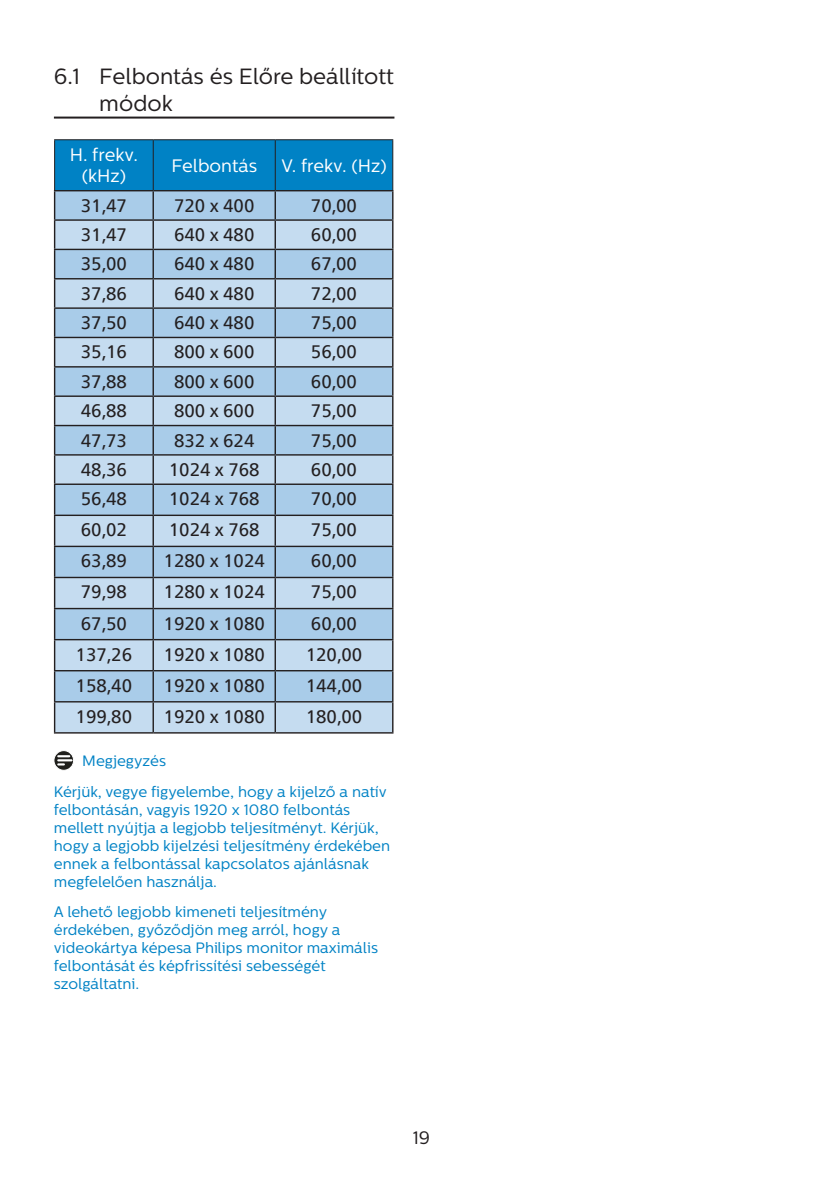
<style>
.page{position:relative;width:840px;height:1191px;background:#fff}
.page>*{position:absolute;margin:0;border:0;box-sizing:border-box;transform-origin:0 0}
.t1{font:22px/26.4px "Centrale Sans";color:#231f20}
.t2{font:18px "Neue Frutiger World";color:#231f20}
.chapter-paragraph{font:18px/21.6px "Centrale Sans";color:#fff;text-align:center}
.t3{font:18px "Centrale Sans";color:#231f20}
.Heading_3{font:15px/18px "Centrale Sans";color:#0082c5}
</style>
<div class="page">
<hr style="left:54px;top:117px;width:340px;height:2px;background:#231f20">
<svg style="left:55px;top:547px;width:337px;height:185px;background:#b4d1e9"></svg>
<svg style="left:54px;top:140px;width:339px;height:405px;background:#98c0dc"></svg>
<hr style="left:54px;top:545px;width:99px;height:2px;background:#231f20">
<hr style="left:54px;top:547px;width:1px;height:30px;background:#231f20">
<hr style="left:153px;top:545px;width:122px;height:2px;background:#231f20">
<hr style="left:152px;top:547px;width:2px;height:30px;background:#231f20">
<hr style="left:275px;top:545px;width:118px;height:2px;background:#231f20">
<hr style="left:274px;top:547px;width:2px;height:30px;background:#231f20">
<hr style="left:392px;top:547px;width:1px;height:30px;background:#231f20">
<hr style="left:54px;top:577px;width:99px;height:1px;background:#231f20">
<hr style="left:54px;top:578px;width:1px;height:30px;background:#231f20">
<hr style="left:153px;top:577px;width:122px;height:1px;background:#231f20">
<hr style="left:152px;top:578px;width:2px;height:30px;background:#231f20">
<hr style="left:275px;top:577px;width:118px;height:1px;background:#231f20">
<hr style="left:274px;top:578px;width:2px;height:30px;background:#231f20">
<hr style="left:392px;top:578px;width:1px;height:30px;background:#231f20">
<hr style="left:54px;top:608px;width:99px;height:1px;background:#231f20">
<hr style="left:54px;top:609px;width:1px;height:30px;background:#231f20">
<hr style="left:153px;top:608px;width:122px;height:1px;background:#231f20">
<hr style="left:152px;top:609px;width:2px;height:30px;background:#231f20">
<hr style="left:275px;top:608px;width:118px;height:1px;background:#231f20">
<hr style="left:274px;top:609px;width:2px;height:30px;background:#231f20">
<hr style="left:392px;top:609px;width:1px;height:30px;background:#231f20">
<hr style="left:54px;top:639px;width:99px;height:1px;background:#231f20">
<hr style="left:54px;top:640px;width:1px;height:30px;background:#231f20">
<hr style="left:153px;top:639px;width:122px;height:1px;background:#231f20">
<hr style="left:152px;top:640px;width:2px;height:30px;background:#231f20">
<hr style="left:275px;top:639px;width:118px;height:1px;background:#231f20">
<hr style="left:274px;top:640px;width:2px;height:30px;background:#231f20">
<hr style="left:392px;top:640px;width:1px;height:30px;background:#231f20">
<hr style="left:54px;top:670px;width:99px;height:1px;background:#231f20">
<hr style="left:54px;top:671px;width:1px;height:30px;background:#231f20">
<hr style="left:153px;top:670px;width:122px;height:1px;background:#231f20">
<hr style="left:152px;top:671px;width:2px;height:30px;background:#231f20">
<hr style="left:275px;top:670px;width:118px;height:1px;background:#231f20">
<hr style="left:274px;top:671px;width:2px;height:30px;background:#231f20">
<hr style="left:392px;top:671px;width:1px;height:30px;background:#231f20">
<hr style="left:54px;top:701px;width:99px;height:1px;background:#231f20">
<hr style="left:54px;top:702px;width:1px;height:30px;background:#231f20">
<hr style="left:153px;top:701px;width:122px;height:1px;background:#231f20">
<hr style="left:152px;top:702px;width:2px;height:30px;background:#231f20">
<hr style="left:275px;top:701px;width:118px;height:1px;background:#231f20">
<hr style="left:274px;top:702px;width:2px;height:30px;background:#231f20">
<hr style="left:392px;top:702px;width:1px;height:30px;background:#231f20">
<hr style="left:54px;top:732px;width:99px;height:1px;background:#231f20">
<hr style="left:153px;top:732px;width:122px;height:1px;background:#231f20">
<hr style="left:275px;top:732px;width:118px;height:1px;background:#231f20">
<hr style="left:54px;top:139px;width:99px;height:1px;background:#231f20">
<hr style="left:54px;top:140px;width:1px;height:50px;background:#231f20">
<hr style="left:153px;top:139px;width:122px;height:1px;background:#231f20">
<hr style="left:153px;top:140px;width:1px;height:50px;background:#231f20">
<hr style="left:275px;top:139px;width:118px;height:1px;background:#231f20">
<hr style="left:274px;top:140px;width:1px;height:50px;background:#231f20">
<hr style="left:392px;top:140px;width:1px;height:50px;background:#231f20">
<svg style="left:54px;top:750px;width:20px;height:20px"></svg>
<div style="left:54px;top:750px;width:20px;height:20px;border:1px solid #fff;border-radius:50%"></div>
<svg style="left:58px;top:755px;width:13px;height:10px"></svg>
<p class="t1" style="left:99px;top:64px;width:296px;text-indent:-45px">6.1 Felbontás és Előre beállított módok</p>
<p class="chapter-paragraph" style="left:70px;top:144px;width:70px">H. frekv. (kHz)</p>
<p class="chapter-paragraph" style="left:171px;top:155px;width:87px">Felbontás</p>
<p class="chapter-paragraph" style="left:281px;top:155px;width:107px">V. frekv. (Hz)</p>
<p class="t2" style="left:81px;top:191px;width:48px">31,47</p>
<p class="t2" style="left:174px;top:191px;width:82px">720 x 400</p>
<p class="t2" style="left:311px;top:191px;width:48px">70,00</p>
<p class="t2" style="left:81px;top:220px;width:48px">31,47</p>
<p class="t2" style="left:174px;top:220px;width:82px">640 x 480</p>
<p class="t2" style="left:311px;top:220px;width:48px">60,00</p>
<p class="t2" style="left:81px;top:250px;width:48px">35,00</p>
<p class="t2" style="left:174px;top:250px;width:82px">640 x 480</p>
<p class="t2" style="left:311px;top:250px;width:48px">67,00</p>
<p class="t2" style="left:81px;top:279px;width:48px">37,86</p>
<p class="t2" style="left:174px;top:279px;width:82px">640 x 480</p>
<p class="t2" style="left:311px;top:279px;width:48px">72,00</p>
<p class="t2" style="left:81px;top:308px;width:48px">37,50</p>
<p class="t2" style="left:174px;top:308px;width:82px">640 x 480</p>
<p class="t2" style="left:311px;top:308px;width:48px">75,00</p>
<p class="t2" style="left:81px;top:338px;width:48px">35,16</p>
<p class="t2" style="left:174px;top:338px;width:82px">800 x 600</p>
<p class="t2" style="left:311px;top:338px;width:48px">56,00</p>
<p class="t2" style="left:81px;top:367px;width:48px">37,88</p>
<p class="t2" style="left:174px;top:367px;width:82px">800 x 600</p>
<p class="t2" style="left:311px;top:367px;width:48px">60,00</p>
<p class="t2" style="left:81px;top:397px;width:48px">46,88</p>
<p class="t2" style="left:174px;top:397px;width:82px">800 x 600</p>
<p class="t2" style="left:311px;top:397px;width:48px">75,00</p>
<p class="t2" style="left:81px;top:426px;width:48px">47,73</p>
<p class="t2" style="left:174px;top:426px;width:82px">832 x 624</p>
<p class="t2" style="left:311px;top:426px;width:48px">75,00</p>
<p class="t2" style="left:81px;top:455px;width:48px">48,36</p>
<p class="t2" style="left:169px;top:455px;width:92px">1024 x 768</p>
<p class="t2" style="left:311px;top:455px;width:48px">60,00</p>
<p class="t2" style="left:81px;top:485px;width:48px">56,48</p>
<p class="t2" style="left:169px;top:485px;width:92px">1024 x 768</p>
<p class="t2" style="left:311px;top:485px;width:48px">70,00</p>
<p class="t2" style="left:81px;top:516px;width:48px">60,02</p>
<p class="t2" style="left:169px;top:516px;width:92px">1024 x 768</p>
<p class="t2" style="left:311px;top:516px;width:48px">75,00</p>
<p class="t2" style="left:81px;top:547px;width:48px">63,89</p>
<p class="t2" style="left:163px;top:547px;width:103px">1280 x 1024</p>
<p class="t2" style="left:311px;top:547px;width:48px">60,00</p>
<p class="t2" style="left:81px;top:578px;width:48px">79,98</p>
<p class="t2" style="left:163px;top:578px;width:103px">1280 x 1024</p>
<p class="t2" style="left:311px;top:578px;width:48px">75,00</p>
<p class="t2" style="left:81px;top:609px;width:48px">67,50</p>
<p class="t2" style="left:163px;top:609px;width:103px">1920 x 1080</p>
<p class="t2" style="left:311px;top:609px;width:48px">60,00</p>
<p class="t2" style="left:76px;top:640px;width:58px">137,26</p>
<p class="t2" style="left:163px;top:640px;width:103px">1920 x 1080</p>
<p class="t2" style="left:305px;top:640px;width:58px">120,00</p>
<p class="t2" style="left:76px;top:671px;width:58px">158,40</p>
<p class="t2" style="left:163px;top:671px;width:103px">1920 x 1080</p>
<p class="t2" style="left:305px;top:671px;width:58px">144,00</p>
<p class="t2" style="left:76px;top:702px;width:58px">199,80</p>
<p class="t2" style="left:163px;top:702px;width:103px">1920 x 1080</p>
<p class="t2" style="left:305px;top:702px;width:58px">180,00</p>
<p class="Heading_3" style="left:82px;top:751px;width:85px">Megjegyzés</p>
<p class="Heading_3" style="left:54px;top:783px;width:337px">Kérjük, vegye figyelembe, hogy a kijelző a natív felbontásán, vagyis 1920 x 1080 felbontás mellett nyújtja a legjobb teljesítményt. Kérjük, hogy a legjobb kijelzési teljesítmény érdekében ennek a felbontással kapcsolatos ajánlásnak megfelelően használja.</p>
<p class="Heading_3" style="left:54px;top:902px;width:325px">A lehető legjobb kimeneti teljesítmény érdekében, győződjön meg arról, hogy a videokártya képesa Philips monitor maximális felbontását és képfrissítési sebességét szolgáltatni.</p>
<p class="t3" style="left:412px;top:1127px;width:19px">19</p>
</div>
